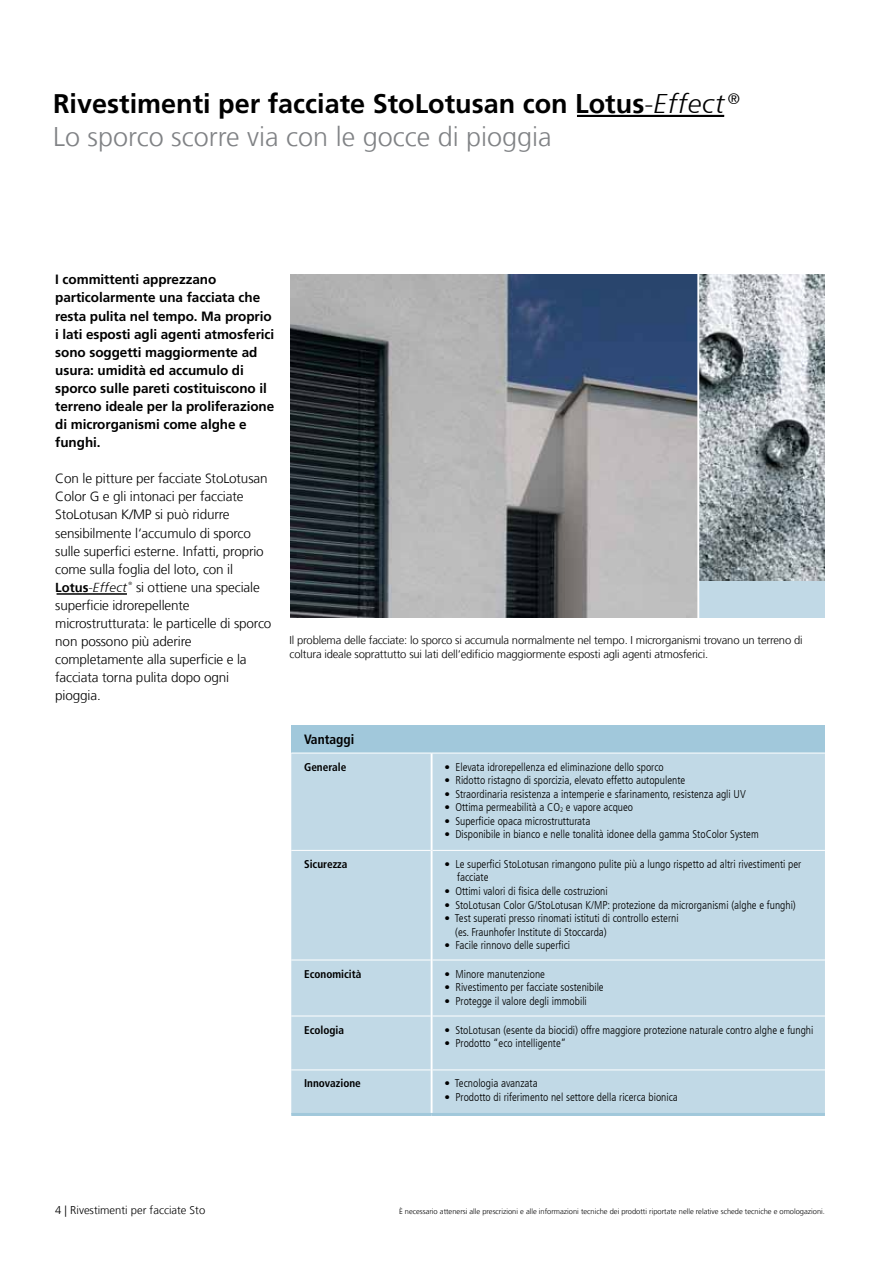
<style>
.page{position:relative;width:893px;height:1263px;background:#fff}
.page>*{position:absolute;margin:0;border:0;box-sizing:border-box;transform-origin:0 0}
.t1{font:700 27px/33px "Sto Frutiger";color:#000}
.t2{font:300 13.5px/18.1px "Sto Frutiger";letter-spacing:-.01em;color:#000}
.t3{font:700 13.5px/18.1px "Sto Frutiger";letter-spacing:-.005em;color:#000}
.t4{font:700 condensed 13.5px "Sto Frutiger";color:#000}
.t5{font:italic 300 13.05px "Frutiger 46";letter-spacing:.035em;color:#000}
.t6{font:300 condensed 11.25px/13.5px "Sto Frutiger";color:#000}
.t7{font:300 11.25px/13.5px "Sto Frutiger";letter-spacing:-.015em;color:#000}
.t8{font:700 condensed 11.25px "Sto Frutiger";color:#000}
.t9{font:300 7.5px "Sto Frutiger";color:#000}
.t10{font:300 4.65px "Frutiger 45";color:#000}
.s1{font-family:"Frutiger 65"}
.s2{font-family:"Frutiger 45";font-weight:300}
.s3{font-family:"Frutiger 46";font-weight:300;font-style:italic}
.s4{font-weight:300;color:#808285}
.s5{font-family:"Frutiger 65";font-weight:700;font-style:normal}
.s6{font-size:6.45px}
</style>
<div class="page">
<div style="left:577px;top:115px;width:147px;height:2px;border:1px solid #000"></div>
<img style="left:290px;top:274px;width:407px;height:344px">
<div style="left:698px;top:274px;width:127px;height:344px;background:#c1d9e6"></div>
<img style="left:699px;top:274px;width:126px;height:306px">
<div style="left:291px;top:726px;width:534px;height:27px;background:#a1c8db"></div>
<div style="left:291px;top:754px;width:534px;height:359px;background:#c1d9e6"></div>
<hr style="left:291px;top:850px;width:140px;height:1px;background:#fff">
<hr style="left:433px;top:850px;width:392px;height:1px;background:#fff">
<hr style="left:291px;top:960px;width:140px;height:1px;background:#fff">
<hr style="left:433px;top:960px;width:392px;height:1px;background:#fff">
<hr style="left:291px;top:1016px;width:140px;height:1px;background:#fff">
<hr style="left:433px;top:1016px;width:392px;height:1px;background:#fff">
<hr style="left:291px;top:1069px;width:140px;height:1px;background:#fff">
<hr style="left:433px;top:1069px;width:392px;height:1px;background:#fff">
<hr style="left:431px;top:753px;width:2px;height:97px;background:#fff">
<hr style="left:431px;top:850px;width:2px;height:110px;background:#fff">
<hr style="left:431px;top:960px;width:2px;height:56px;background:#fff">
<hr style="left:431px;top:1016px;width:2px;height:54px;background:#fff">
<hr style="left:431px;top:1070px;width:2px;height:43px;background:#fff">
<hr style="left:291px;top:1113px;width:141px;height:3px;background:#a1c8db">
<hr style="left:432px;top:1113px;width:393px;height:3px;background:#a1c8db">
<hr style="left:697px;top:272px;width:2px;height:354px;background:#fff">
<hr style="left:57px;top:593px;width:70px;height:2px;background:#000">
<h1 class="t1" style="left:53px;top:88px;width:688px">Rivestimenti per facciate StoLotusan con <span class="s1">Lotus</span><span class="s2">-</span><span class="s3">Effect</span> <sup>®<br></sup><span class="s4">Lo sporco scorre via con le gocce di pioggia</span></h1>
<p class="t3" style="left:55px;top:271px;width:220px">I committenti apprezzano particolarmente una facciata che resta pulita nel tempo. Ma proprio i lati esposti agli agenti atmosferici sono soggetti maggiormente ad usura: umidità ed accumulo di sporco sulle pareti costituiscono il terreno ideale per la proliferazione di microrganismi come alghe e funghi.</p>
<p class="t2" style="left:55px;top:470px;width:214px">Con le pitture per facciate StoLotusan Color G e gli intonaci per facciate StoLotusan K/MP si può ridurre sensibilmente l‘accumulo di sporco sulle superfici esterne. Infatti, proprio come sulla foglia del loto, con il</p>
<p class="t5" style="left:55px;top:580px;width:73px"><span class="s5">Lotus</span>-Effect</p>
<p class="t10" style="left:129px;top:581px;width:5px">®</p>
<p class="t2" style="left:55px;top:578px;width:218px;text-indent:81px">si ottiene una speciale superficie idrorepellente microstrutturata: le particelle di sporco non possono più aderire completamente alla superficie e la facciata torna pulita dopo ogni pioggia.</p>
<p class="t7" style="left:289px;top:634px;width:515px">Il problema delle facciate: lo sporco si accumula normalmente nel tempo. I microrganismi trovano un terreno di coltura ideale soprattutto sui lati dell‘edificio maggiormente esposti agli agenti atmosferici.</p>
<p class="t4" style="left:304px;top:732px;width:52px">Vantaggi</p>
<p class="t8" style="left:304px;top:760px;width:44px">Generale</p>
<p class="t6" style="left:444px;top:760px;width:221px">• Elevata idrorepellenza ed eliminazione dello sporco</p>
<p class="t6" style="left:444px;top:773px;width:242px">• Ridotto ristagno di sporcizia, elevato effetto autopulente</p>
<p class="t6" style="left:444px;top:787px;width:303px">• Straordinaria resistenza a intemperie e sfarinamento, resistenza agli UV</p>
<p class="t6" style="left:444px;top:801px;width:190px">• Ottima permeabilità a CO<span class="s6">2</span> e vapore acqueo</p>
<p class="t6" style="left:444px;top:814px;width:148px">• Superficie opaca microstrutturata</p>
<p class="t6" style="left:444px;top:828px;width:316px">• Disponibile in bianco e nelle tonalità idonee della gamma StoColor System</p>
<p class="t8" style="left:304px;top:857px;width:45px">Sicurezza</p>
<p class="t6" style="left:457px;top:857px;width:346px;text-indent:-13px">• Le superfici StoLotusan rimangono pulite più a lungo rispetto ad altri rivestimenti per facciate</p>
<p class="t6" style="left:444px;top:884px;width:165px">• Ottimi valori di fisica delle costruzioni</p>
<p class="t6" style="left:444px;top:898px;width:353px">• StoLotusan Color G/StoLotusan K/MP: protezione da microrganismi (alghe e funghi)</p>
<p class="t6" style="left:455px;top:911px;width:225px;text-indent:-11px">• Test superati presso rinomati istituti di controllo esterni (es. Fraunhofer Institute di Stoccarda)</p>
<p class="t6" style="left:444px;top:939px;width:127px">• Facile rinnovo delle superfici</p>
<p class="t8" style="left:304px;top:967px;width:59px">Economicità</p>
<p class="t6" style="left:444px;top:967px;width:102px">• Minore manutenzione</p>
<p class="t6" style="left:444px;top:980px;width:161px">• Rivestimento per facciate sostenibile</p>
<p class="t6" style="left:444px;top:994px;width:144px">• Protegge il valore degli immobili</p>
<p class="t8" style="left:304px;top:1023px;width:42px">Ecologia</p>
<p class="t6" style="left:444px;top:1023px;width:370px">• StoLotusan (esente da biocidi) offre maggiore protezione naturale contro alghe e funghi</p>
<p class="t6" style="left:444px;top:1036px;width:123px">• Prodotto “eco intelligente”</p>
<p class="t8" style="left:304px;top:1077px;width:58px">Innovazione</p>
<p class="t6" style="left:444px;top:1077px;width:95px">• Tecnologia avanzata</p>
<p class="t6" style="left:444px;top:1090px;width:235px">• Prodotto di riferimento nel settore della ricerca bionica</p>
<p class="t7" style="left:55px;top:1203px;width:151px">4 | Rivestimenti per facciate Sto</p>
<p class="t9" style="left:399px;top:1207px;width:427px">È necessario attenersi alle prescrizioni e alle informazioni tecniche dei prodotti riportate nelle relative schede tecniche e omologazioni.</p>
</div>
